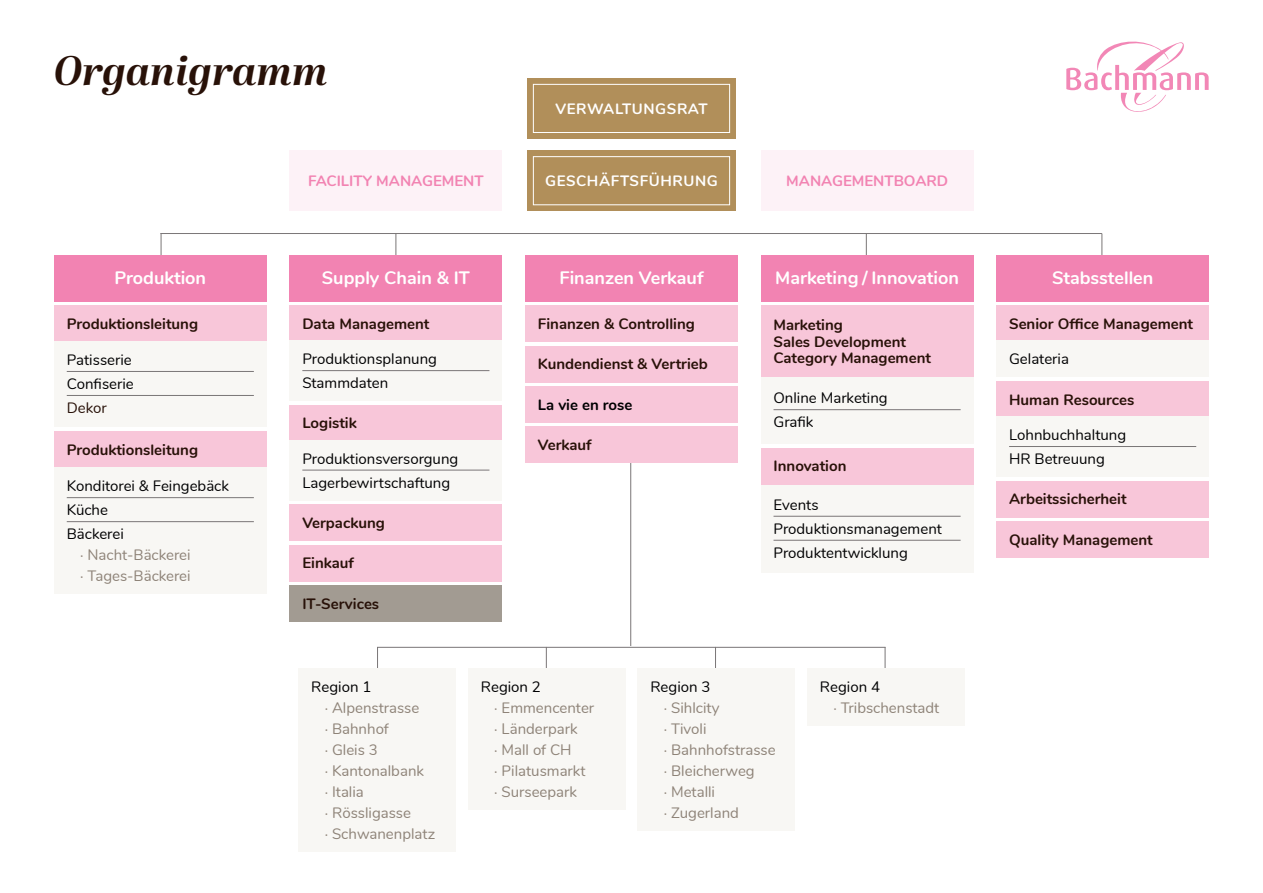
<style>
.page{position:relative;width:1263px;height:893px;background:#fff}
.page>*{position:absolute;margin:0;border:0;box-sizing:border-box;transform-origin:0 0}
.t1{font:italic 700 41.1px "Abril Display";letter-spacing:.01em;color:#281108}
.t2{font:700 18px "Nunito";color:#fff}
.t3{font:700 15px/16.5px "Nunito";color:#281108}
.t4{font:15px/24px "Nunito";color:#000001}
.t5{font:15px/21px "Nunito";color:#8e8378}
.t6{font:700 15px "Nunito";color:#f283b2}
.t7{font:700 15px "Nunito";letter-spacing:.04em;color:#fff}
.t8{font:700 15px "Nunito";color:#000001}
.t9{font:15px "Nunito";color:#281108}
</style>
<div class="page">
<div style="left:761px;top:484px;width:212px;height:89px;background:#f8f7f4"></div>
<hr style="left:773px;top:516px;width:188px;height:1px;background:#7a7677">
<hr style="left:773px;top:540px;width:188px;height:1px;background:#7a7677">
<div style="left:761px;top:376px;width:212px;height:68px;background:#f8f7f4"></div>
<hr style="left:773px;top:409px;width:188px;height:1px;background:#7a7677">
<svg style="left:1066px;top:42px;width:142px;height:70px"></svg>
<hr style="left:395px;top:233px;width:1px;height:56px;background:#7a7677">
<hr style="left:866px;top:233px;width:1px;height:56px;background:#7a7677">
<hr style="left:1101px;top:233px;width:1px;height:56px;background:#7a7677">
<hr style="left:161px;top:233px;width:1px;height:56px;background:#7a7677">
<div style="left:527px;top:78px;width:209px;height:61px;background:#b18f5a"></div>
<div style="left:533px;top:84px;width:197px;height:49px;border:1px solid #fff"></div>
<div style="left:527px;top:151px;width:209px;height:60px;background:#b18f5a"></div>
<div style="left:533px;top:156px;width:197px;height:49px;border:1px solid #fff"></div>
<div style="left:290px;top:151px;width:212px;height:60px;background:#fdf2f7"></div>
<div style="left:54px;top:255px;width:213px;height:46px;background:#f283b2"></div>
<div style="left:54px;top:306px;width:213px;height:36px;background:#f8c6d9"></div>
<div style="left:54px;top:341px;width:213px;height:86px;background:#f8f7f4"></div>
<hr style="left:67px;top:371px;width:187px;height:1px;background:#7a7677">
<hr style="left:67px;top:395px;width:187px;height:1px;background:#7a7677">
<div style="left:54px;top:431px;width:213px;height:37px;background:#f8c6d9"></div>
<div style="left:54px;top:468px;width:213px;height:126px;background:#f8f7f4"></div>
<hr style="left:67px;top:497px;width:187px;height:1px;background:#7a7677">
<hr style="left:67px;top:521px;width:187px;height:1px;background:#7a7677">
<div style="left:290px;top:306px;width:212px;height:36px;background:#f8c6d9"></div>
<div style="left:290px;top:341px;width:212px;height:60px;background:#f8f7f4"></div>
<hr style="left:302px;top:370px;width:187px;height:1px;background:#7a7677">
<div style="left:290px;top:405px;width:212px;height:36px;background:#f8c6d9"></div>
<div style="left:290px;top:440px;width:212px;height:60px;background:#f8f7f4"></div>
<hr style="left:302px;top:470px;width:187px;height:1px;background:#7a7677">
<div style="left:290px;top:504px;width:212px;height:37px;background:#f8c6d9"></div>
<div style="left:290px;top:545px;width:212px;height:36px;background:#f8c6d9"></div>
<div style="left:290px;top:585px;width:212px;height:36px;background:#a29b92"></div>
<div style="left:290px;top:255px;width:212px;height:46px;background:#f283b2"></div>
<hr style="left:630px;top:441px;width:1px;height:205px;background:#7a7677">
<svg style="left:377px;top:647px;width:509px;height:30px"></svg>
<div style="left:298px;top:669px;width:158px;height:183px;background:#f8f7f4"></div>
<div style="left:468px;top:669px;width:157px;height:141px;background:#f8f7f4"></div>
<div style="left:638px;top:669px;width:157px;height:162px;background:#f8f7f4"></div>
<div style="left:807px;top:669px;width:157px;height:57px;background:#f8f7f4"></div>
<div style="left:525px;top:306px;width:213px;height:36px;background:#f8c6d9"></div>
<div style="left:525px;top:346px;width:213px;height:36px;background:#f8c6d9"></div>
<div style="left:525px;top:386px;width:213px;height:37px;background:#f8c6d9"></div>
<div style="left:525px;top:427px;width:213px;height:36px;background:#f8c6d9"></div>
<div style="left:761px;top:448px;width:212px;height:36px;background:#f8c6d9"></div>
<div style="left:525px;top:255px;width:213px;height:46px;background:#f283b2"></div>
<div style="left:761px;top:306px;width:212px;height:71px;background:#f8c6d9"></div>
<div style="left:761px;top:255px;width:212px;height:46px;background:#f283b2"></div>
<div style="left:761px;top:151px;width:212px;height:60px;background:#fdf2f7"></div>
<div style="left:996px;top:255px;width:213px;height:46px;background:#f283b2"></div>
<div style="left:996px;top:306px;width:213px;height:36px;background:#f8c6d9"></div>
<div style="left:996px;top:341px;width:213px;height:36px;background:#f8f7f4"></div>
<div style="left:996px;top:381px;width:213px;height:36px;background:#f8c6d9"></div>
<div style="left:996px;top:417px;width:213px;height:60px;background:#f8f7f4"></div>
<hr style="left:1009px;top:446px;width:187px;height:1px;background:#7a7677">
<div style="left:996px;top:521px;width:213px;height:36px;background:#f8c6d9"></div>
<div style="left:996px;top:481px;width:213px;height:36px;background:#f8c6d9"></div>
<hr style="left:160px;top:233px;width:942px;height:1px;background:#7a7677">
<h1 class="t1" style="left:54px;top:41px;width:275px">Organigramm</h1>
<p class="t7" style="left:555px;top:97px;width:154px">VERWALTUNGSRAT</p>
<p class="t6" style="left:308px;top:170px;width:177px">FACILITY MANAGEMENT</p>
<p class="t7" style="left:545px;top:170px;width:174px">GESCHÄFTSFÜHRUNG</p>
<p class="t6" style="left:786px;top:170px;width:163px">MANAGEMENTBOARD</p>
<p class="t2" style="left:114px;top:265px;width:93px">Produktion</p>
<p class="t3" style="left:67px;top:315px;width:133px">Produktionsleitung</p>
<p class="t4" style="left:67px;top:347px;width:69px">Patisserie<br>Confiserie</p>
<p class="t9" style="left:67px;top:397px;width:41px">Dekor</p>
<p class="t3" style="left:67px;top:441px;width:133px">Produktionsleitung</p>
<p class="t4" style="left:67px;top:473px;width:164px">Konditorei &amp; Feingebäck<br>Küche<br>Bäckerei</p>
<p class="t5" style="left:80px;top:543px;width:112px">· Nacht-Bäckerei · Tages-Bäckerei</p>
<p class="t2" style="left:322px;top:265px;width:150px">Supply Chain &amp; IT</p>
<p class="t3" style="left:302px;top:315px;width:129px">Data Management</p>
<p class="t4" style="left:302px;top:346px;width:136px">Produktionsplanung<br>Stammdaten</p>
<p class="t3" style="left:302px;top:414px;width:56px">Logistik</p>
<p class="t4" style="left:302px;top:445px;width:157px">Produktionsversorgung<br>Lagerbewirtschaftung</p>
<p class="t3" style="left:302px;top:514px;width:84px">Verpackung</p>
<p class="t3" style="left:302px;top:554px;width:53px">Einkauf</p>
<p class="t3" style="left:302px;top:594px;width:78px">IT-Services</p>
<p class="t2" style="left:559px;top:265px;width:145px">Finanzen Verkauf</p>
<p class="t3" style="left:538px;top:315px;width:158px">Finanzen &amp; Controlling</p>
<p class="t3" style="left:538px;top:355px;width:171px">Kundendienst &amp; Vertrieb</p>
<p class="t8" style="left:538px;top:394px;width:96px">La vie en rose</p>
<p class="t3" style="left:538px;top:436px;width:55px">Verkauf</p>
<p class="t2" style="left:775px;top:265px;width:185px">Marketing / Innovation</p>
<p class="t3" style="left:773px;top:316px;width:159px">Marketing<br>Sales Development<br>Category Management</p>
<p class="t4" style="left:773px;top:385px;width:116px">Online Marketing<br>Grafik</p>
<p class="t3" style="left:773px;top:457px;width:74px">Innovation</p>
<p class="t4" style="left:773px;top:492px;width:170px">Events<br>Produktionsmanagement<br>Produktentwicklung</p>
<p class="t4" style="left:311px;top:674px;width:62px">Region 1</p>
<p class="t5" style="left:325px;top:696px;width:112px">· Alpenstrasse<br>· Bahnhof<br>· Gleis 3<br>· Kantonalbank<br>· Italia<br>· Rössligasse<br>· Schwanenplatz</p>
<p class="t4" style="left:481px;top:674px;width:62px">Region 2</p>
<p class="t5" style="left:494px;top:696px;width:101px">· Emmencenter · Länderpark<br>· Mall of CH<br>· Pilatusmarkt<br>· Surseepark</p>
<p class="t4" style="left:650px;top:674px;width:62px">Region 3</p>
<p class="t5" style="left:664px;top:696px;width:113px">· Sihlcity<br>· Tivoli<br>· Bahnhofstrasse · Bleicherweg<br>· Metalli<br>· Zugerland</p>
<p class="t4" style="left:820px;top:674px;width:62px">Region 4</p>
<p class="t5" style="left:833px;top:696px;width:107px">· Tribschenstadt</p>
<p class="t2" style="left:1052px;top:265px;width:103px">Stabsstellen</p>
<p class="t3" style="left:1009px;top:315px;width:186px">Senior Office Management</p>
<p class="t4" style="left:1009px;top:346px;width:61px">Gelateria</p>
<p class="t3" style="left:1009px;top:390px;width:127px">Human Resources</p>
<p class="t4" style="left:1009px;top:422px;width:119px">Lohnbuchhaltung<br>HR Betreuung</p>
<p class="t3" style="left:1009px;top:490px;width:119px">Arbeitssicherheit</p>
<p class="t3" style="left:1009px;top:530px;width:145px">Quality Management</p>
</div>
